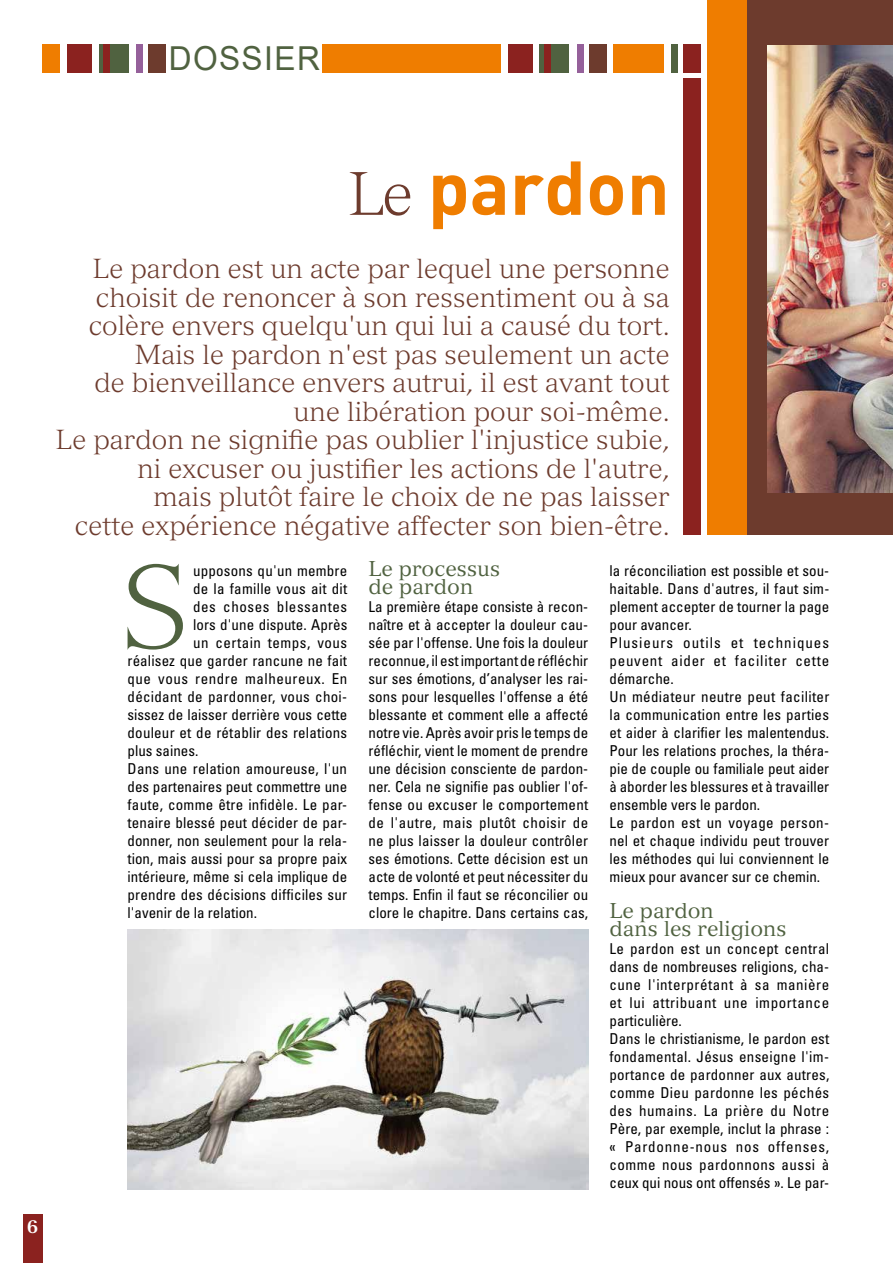
<style>
.page{position:relative;width:893px;height:1263px;background:#fff}
.page>*{position:absolute;margin:0;border:0;box-sizing:border-box;transform-origin:0 0}
.t1{font:300 116.1px "Versailles";color:#506240}
.t2{font:700 75px "DIN";color:#ef7d00}
.t3{font:33px "Arial";letter-spacing:.045em;color:#506240;scale:.96 1}
.t4{font:300 27px/28.5px "Versailles";color:#6d3b2d;text-align:right}
.t5{font:21px/18px "Versailles";letter-spacing:.005em;color:#506240}
.t6{font:700 18px "Versailles";color:#fff}
.t7{font:condensed 15px/18px "Univers";letter-spacing:.01em;color:#000}
.t8{font:condensed 15px "Univers";letter-spacing:.035em;color:#000}
.t9{font:condensed 15px "Univers";letter-spacing:.04em;color:#000}
.s1{font-family:"Versailles";font-weight:300;font-size:60px;color:#6d3b2d}
</style>
<div class="page">
<div style="left:23px;top:1214px;width:19px;height:49px;background:#8b221f"></div>
<div style="left:149px;top:45px;width:17px;height:28px;background:#6d3b2d"></div>
<div style="left:136px;top:45px;width:7px;height:28px;background:#95609a"></div>
<div style="left:99px;top:45px;width:29px;height:28px;background:#506240"></div>
<div style="left:104px;top:45px;width:6px;height:28px;background:#8b221f"></div>
<div style="left:67px;top:45px;width:25px;height:28px;background:#8b221f"></div>
<div style="left:43px;top:45px;width:17px;height:28px;background:#ef7d00"></div>
<div style="left:589px;top:45px;width:18px;height:28px;background:#6d3b2d"></div>
<div style="left:577px;top:45px;width:7px;height:28px;background:#95609a"></div>
<div style="left:540px;top:45px;width:29px;height:28px;background:#506240"></div>
<div style="left:544px;top:45px;width:7px;height:28px;background:#8b221f"></div>
<div style="left:508px;top:45px;width:25px;height:28px;background:#8b221f"></div>
<div style="left:322px;top:45px;width:178px;height:28px;background:#ef7d00"></div>
<div style="left:613px;top:45px;width:51px;height:28px;background:#ef7d00"></div>
<div style="left:671px;top:45px;width:7px;height:28px;background:#506240"></div>
<div style="left:683px;top:45px;width:18px;height:28px;background:#8b221f"></div>
<div style="left:707px;top:0;width:71px;height:535px;background:#ef7d00"></div>
<div style="left:683px;top:78px;width:18px;height:457px;background:#8b221f"></div>
<div style="left:747px;top:0;width:146px;height:535px;background:#6d3b2d"></div>
<img style="left:767px;top:45px;width:126px;height:448px">
<img style="left:128px;top:930px;width:460px;height:259px">
<h3 class="t3" style="left:169px;top:36px;width:159px">DOSSIER</h3>
<p class="t6" style="left:27px;top:1215px;width:13px">6</p>
<h2 class="t2" style="left:349px;top:139px;width:323px"><span class="s1">Le</span> pardon</h2>
<p class="t4" style="left:56px;top:254px;width:615px">Le pardon est un acte par lequel une personne choisit de renoncer à son ressentiment ou à sa colère envers quelqu'un qui lui a causé du tort.<br>Mais le pardon n'est pas seulement un acte<br>de bienveillance envers autrui, il est avant tout une libération pour soi-même.<br>Le pardon ne signifie pas oublier l'injustice subie, ni excuser ou justifier les actions de l'autre,<br>mais plutôt faire le choix de ne pas laisser<br>cette expérience négative affecter son bien-être.</p>
<h1 class="t1" style="left:120px;top:538px;width:72px">S</h1>
<p class="t7" style="left:193px;top:561px;width:156px">upposons qu'un membre</p>
<p class="t7" style="left:193px;top:579px;width:156px">de la famille vous ait dit</p>
<p class="t9" style="left:193px;top:597px;width:156px">des choses blessantes</p>
<p class="t7" style="left:193px;top:615px;width:156px">lors d'une dispute. Après</p>
<p class="t8" style="left:193px;top:633px;width:156px">un certain temps, vous</p>
<p class="t7" style="left:128px;top:651px;width:221px">réalisez que garder rancune ne fait</p>
<p class="t8" style="left:128px;top:669px;width:221px">que vous rendre malheureux. En</p>
<p class="t7" style="left:128px;top:687px;width:221px">décidant de pardonner, vous choi-</p>
<p class="t7" style="left:128px;top:705px;width:221px">sissez de laisser derrière vous cette</p>
<p class="t7" style="left:128px;top:723px;width:221px">douleur et de rétablir des relations</p>
<p class="t7" style="left:128px;top:741px;width:72px">plus saines.</p>
<p class="t7" style="left:128px;top:759px;width:221px">Dans une relation amoureuse, l'un</p>
<p class="t7" style="left:128px;top:777px;width:221px">des partenaires peut commettre une</p>
<p class="t7" style="left:128px;top:795px;width:221px">faute, comme être infidèle. Le par-</p>
<p class="t7" style="left:128px;top:813px;width:221px">tenaire blessé peut décider de par-</p>
<p class="t7" style="left:128px;top:831px;width:221px">donner, non seulement pour la rela-</p>
<p class="t7" style="left:128px;top:849px;width:221px">tion, mais aussi pour sa propre paix</p>
<p class="t7" style="left:128px;top:867px;width:221px">intérieure, même si cela implique de</p>
<p class="t7" style="left:128px;top:885px;width:221px">prendre des décisions difficiles sur</p>
<p class="t7" style="left:128px;top:903px;width:131px">l'avenir de la relation.</p>
<h3 class="t5" style="left:369px;top:559px;width:133px">Le processus de pardon</h3>
<p class="t7" style="left:369px;top:597px;width:221px;text-align:justify">La première étape consiste à recon&shy;naître et à accepter la douleur cau&shy;sée par l'offense. Une fois la douleur reconnue, il est important de réfléchir sur ses émotions, d’analyser les rai&shy;sons pour lesquelles l'offense a été blessante et comment elle a affecté notre vie. Après avoir pris le temps de réfléchir, vient le moment de prendre une décision consciente de pardon&shy;ner. Cela ne signifie pas oublier l'of&shy;fense ou excuser le comportement de l'autre, mais plutôt choisir de ne plus laisser la douleur contrôler ses émotions. Cette décision est un acte de volonté et peut nécessiter du temps. Enfin il faut se réconcilier ou clore le chapitre. Dans certains cas,</p>
<p class="t7" style="left:609px;top:561px;width:221px">la réconciliation est possible et sou&shy;haitable. Dans d'autres, il faut sim&shy;plement accepter de tourner la page pour avancer.<br>Plusieurs outils et techniques peuvent aider et faciliter cette démarche.<br>Un médiateur neutre peut faciliter la communication entre les parties et aider à clarifier les malentendus.<br>Pour les relations proches, la théra&shy;pie de couple ou familiale peut aider à aborder les blessures et à travailler ensemble vers le pardon.<br>Le pardon est un voyage person&shy;nel et chaque individu peut trouver les méthodes qui lui conviennent le mieux pour avancer sur ce chemin.</p>
<h3 class="t5" style="left:609px;top:901px;width:179px">Le pardon<br>dans les religions</h3>
<p class="t7" style="left:609px;top:939px;width:221px">Le pardon est un concept central dans de nombreuses religions, cha&shy;cune l'interprétant à sa manière et lui attribuant une importance particulière.<br>Dans le christianisme, le pardon est fondamental. Jésus enseigne l'im&shy;portance de pardonner aux autres, comme Dieu pardonne les péchés des humains. La prière du Notre<br>Père, par exemple, inclut la phrase : « Pardonne-nous nos offenses, comme nous pardonnons aussi à ceux qui nous ont offensés ». Le par-</p>
</div>
